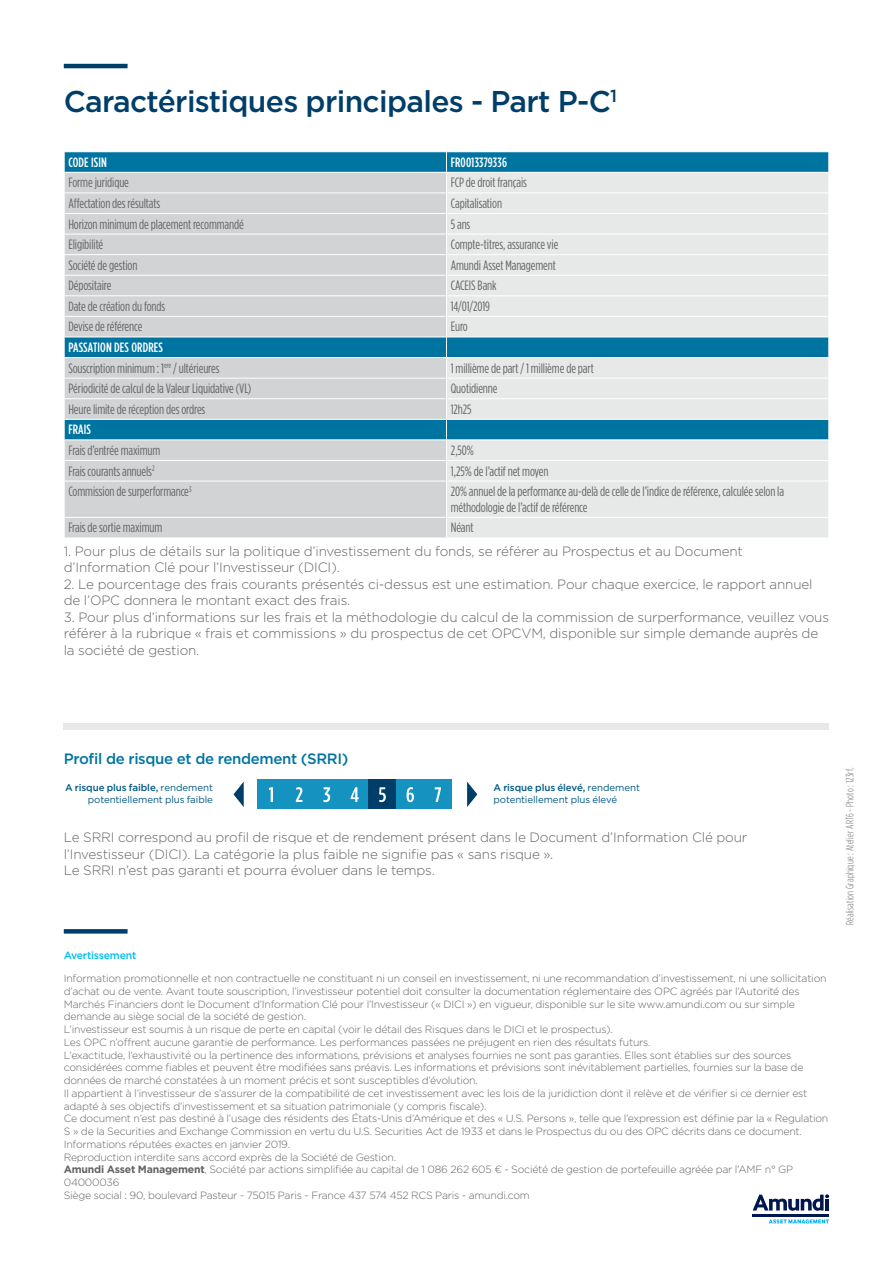
<style>
.page{position:relative;width:893px;height:1263px;background:#fff}
.page>*{position:absolute;margin:0;border:0;box-sizing:border-box;transform-origin:0 0}
.t1{font:500 30px "Gotham";letter-spacing:-.02em;color:#003e6a}
.t2{font:500 15px "Gotham";letter-spacing:-.02em;color:#0074a1}
.t3{font:300 13.5px/16.5px "Gotham";letter-spacing:-.01em;color:#636466}
.t4{font:13.5px/20.5px "Gotham Condensed";letter-spacing:-.005em;color:#636466}
.t5{font:500 13.5px "Gotham Condensed";letter-spacing:.015em;color:#fff}
.t6{font:300 10.5px/12.8px "Gotham";letter-spacing:-.02em;color:#636466}
.t7{font:300 10.5px "Gotham Condensed";letter-spacing:.015em;color:#6d6f71}
.t8{font:500 10.5px "Gotham";letter-spacing:-.02em;color:#00bdf2}
.t9{font:9.75px/12px "Gotham";letter-spacing:-.01em;color:#005884;text-align:right}
.s1{font-weight:500;color:#fff}
.s2{font-weight:500}
.s3{font-weight:700}
</style>
<div class="page">
<hr style="left:64px;top:64px;width:64px;height:4px;background:#003e6a">
<svg style="left:64px;top:929px;width:64px;height:4px"></svg>
<div style="left:64px;top:723px;width:765px;height:6px;background:#e7e8e8"></div>
<svg style="left:65px;top:152px;width:763px;height:20px;fill:#0074a1"></svg>
<svg style="left:65px;top:173px;width:381px;height:365px;fill:#d1d3d4"></svg>
<svg style="left:447px;top:173px;width:381px;height:365px;fill:#e7e8e8"></svg>
<hr style="left:64px;top:193px;width:382px;height:1px;background:#fff">
<hr style="left:446px;top:193px;width:383px;height:1px;background:#fff">
<hr style="left:64px;top:213px;width:382px;height:1px;background:#fff">
<hr style="left:446px;top:213px;width:383px;height:1px;background:#fff">
<hr style="left:64px;top:234px;width:382px;height:1px;background:#fff">
<hr style="left:446px;top:234px;width:383px;height:1px;background:#fff">
<hr style="left:64px;top:254px;width:382px;height:1px;background:#fff">
<hr style="left:446px;top:254px;width:383px;height:1px;background:#fff">
<hr style="left:64px;top:275px;width:382px;height:1px;background:#fff">
<hr style="left:446px;top:275px;width:383px;height:1px;background:#fff">
<hr style="left:64px;top:295px;width:382px;height:1px;background:#fff">
<hr style="left:446px;top:295px;width:383px;height:1px;background:#fff">
<hr style="left:64px;top:316px;width:382px;height:1px;background:#fff">
<hr style="left:446px;top:316px;width:383px;height:1px;background:#fff">
<hr style="left:64px;top:337px;width:382px;height:1px;background:#fff">
<hr style="left:446px;top:337px;width:383px;height:1px;background:#fff">
<hr style="left:64px;top:357px;width:382px;height:1px;background:#fff">
<hr style="left:446px;top:357px;width:383px;height:1px;background:#fff">
<hr style="left:64px;top:378px;width:382px;height:1px;background:#fff">
<hr style="left:446px;top:378px;width:383px;height:1px;background:#fff">
<hr style="left:64px;top:398px;width:382px;height:1px;background:#fff">
<hr style="left:446px;top:398px;width:383px;height:1px;background:#fff">
<hr style="left:64px;top:419px;width:382px;height:1px;background:#fff">
<hr style="left:446px;top:419px;width:383px;height:1px;background:#fff">
<hr style="left:64px;top:439px;width:382px;height:1px;background:#fff">
<hr style="left:446px;top:439px;width:383px;height:1px;background:#fff">
<hr style="left:64px;top:460px;width:382px;height:1px;background:#fff">
<svg style="left:64px;top:152px;width:1px;height:329px"></svg>
<hr style="left:446px;top:460px;width:383px;height:1px;background:#fff">
<svg style="left:446px;top:152px;width:1px;height:288px"></svg>
<svg style="left:828px;top:152px;width:1px;height:288px"></svg>
<hr style="left:64px;top:481px;width:382px;height:1px;background:#fff">
<hr style="left:446px;top:481px;width:383px;height:1px;background:#fff">
<hr style="left:64px;top:517px;width:382px;height:1px;background:#fff">
<svg style="left:64px;top:518px;width:1px;height:20px"></svg>
<hr style="left:446px;top:517px;width:383px;height:1px;background:#fff">
<svg style="left:233px;top:782px;width:11px;height:25px"></svg>
<svg style="left:467px;top:782px;width:10px;height:25px"></svg>
<hr style="left:753px;top:1213px;width:76px;height:3px;background:#00164e">
<svg style="left:753px;top:1194px;width:76px;height:17px"></svg>
<hr style="left:825px;top:1199px;width:4px;height:11px;background:#00164e">
<svg style="left:769px;top:1219px;width:60px;height:5px"></svg>
<div style="left:257px;top:779px;width:195px;height:30px;background:#1493c1"></div>
<div style="left:369px;top:779px;width:27px;height:30px;background:#003e6a"></div>
<svg style="left:269px;top:787px;width:4px;height:15px"></svg>
<svg style="left:296px;top:787px;width:6px;height:15px"></svg>
<svg style="left:323px;top:787px;width:7px;height:16px"></svg>
<svg style="left:351px;top:787px;width:8px;height:15px"></svg>
<svg style="left:379px;top:787px;width:7px;height:16px"></svg>
<svg style="left:407px;top:787px;width:7px;height:16px"></svg>
<svg style="left:435px;top:787px;width:6px;height:15px"></svg>
<h1 class="t1" style="left:64px;top:82px;width:553px">Caractéristiques principales - Part P-C<sup>1</sup></h1>
<p class="t5" style="left:68px;top:154px;width:40px">CODE ISIN</p>
<p class="t5" style="left:451px;top:154px;width:58px">FR0013379336</p>
<p class="t4" style="left:68px;top:172px;width:62px">Forme juridique</p>
<p class="t4" style="left:451px;top:172px;width:78px">FCP de droit français</p>
<p class="t4" style="left:68px;top:193px;width:93px">Affectation des résultats</p>
<p class="t4" style="left:451px;top:193px;width:53px">Capitalisation</p>
<p class="t4" style="left:68px;top:213px;width:177px">Horizon minimum de placement recommandé</p>
<p class="t4" style="left:451px;top:213px;width:21px">5 ans</p>
<p class="t4" style="left:68px;top:234px;width:36px">Eligibilité</p>
<p class="t4" style="left:451px;top:234px;width:109px">Compte-titres, assurance vie</p>
<p class="t4" style="left:68px;top:255px;width:71px">Société de gestion</p>
<p class="t4" style="left:451px;top:255px;width:107px">Amundi Asset Management</p>
<p class="t4" style="left:68px;top:275px;width:45px">Dépositaire</p>
<p class="t4" style="left:451px;top:275px;width:48px">CACEIS Bank</p>
<p class="t4" style="left:68px;top:296px;width:98px">Date de création du fonds</p>
<p class="t4" style="left:451px;top:296px;width:41px">14/01/2019</p>
<p class="t4" style="left:68px;top:316px;width:76px">Devise de référence</p>
<p class="t4" style="left:451px;top:316px;width:19px">Euro</p>
<p class="t4" style="left:68px;top:337px;width:153px"><span class="s1">PASSATION DES ORDRES<br></span>Souscription minimum : 1<sup>ere</sup> / ultérieures</p>
<p class="t4" style="left:451px;top:357px;width:145px">1 millième de part / 1 millième de part</p>
<p class="t4" style="left:68px;top:378px;width:184px">Périodicité de calcul de la Valeur Liquidative (VL)</p>
<p class="t4" style="left:451px;top:378px;width:48px">Quotidienne</p>
<p class="t4" style="left:68px;top:399px;width:138px">Heure limite de réception des ordres</p>
<p class="t4" style="left:451px;top:399px;width:22px">12h25</p>
<p class="t5" style="left:68px;top:422px;width:24px">FRAIS</p>
<p class="t4" style="left:68px;top:440px;width:94px">Frais d’entrée maximum</p>
<p class="t4" style="left:451px;top:440px;width:25px">2,50%</p>
<p class="t4" style="left:68px;top:460px;width:88px">Frais courants annuels<sup>2</sup></p>
<p class="t4" style="left:451px;top:460px;width:99px">1,25% de l’actif net moyen</p>
<p class="t4" style="left:68px;top:481px;width:125px">Commission de surperformance<sup>3</sup></p>
<p class="t4" style="left:451px;top:483px;width:335px;line-height:15.8px">20% annuel de la performance au-delà de celle de l’indice de référence, calculée selon la méthodologie de l’actif de référence</p>
<p class="t4" style="left:68px;top:517px;width:96px">Frais de sortie maximum</p>
<p class="t4" style="left:451px;top:517px;width:24px">Néant</p>
<p class="t3" style="left:64px;top:542px;width:681px">1. Pour plus de détails sur la politique d’investissement du fonds, se référer au Prospectus et au Document d’Information Clé pour l’Investisseur (DICI).</p>
<p class="t3" style="left:64px;top:575px;width:750px">2. Le pourcentage des frais courants présentés ci-dessus est une estimation. Pour chaque exercice, le rapport annuel de l’OPC donnera le montant exact des frais.</p>
<p class="t3" style="left:64px;top:608px;width:767px">3. Pour plus d’informations sur les frais et la méthodologie du calcul de la commission de surperformance, veuillez vous référer à la rubrique « frais et commissions » du prospectus de cet OPCVM, disponible sur simple demande auprès de la société de gestion.</p>
<h2 class="t2" style="left:64px;top:749px;width:286px">Profil de risque et de rendement (SRRI)</h2>
<p class="t9" style="left:65px;top:781px;width:149px"><span class="s2">A risque plus faible,</span> rendement potentiellement plus faible</p>
<p class="t9" style="left:493px;top:781px;width:148px;text-align:left"><span class="s2">A risque plus élevé,</span> rendement potentiellement plus élevé</p>
<p class="t3" style="left:64px;top:829px;width:685px">Le SRRI correspond au profil de risque et de rendement présent dans le Document d’Information Clé pour l’Investisseur (DICI). La catégorie la plus faible ne signifie pas « sans risque ».<br>Le SRRI n’est pas garanti et pourra évoluer dans le temps.</p>
<p class="t8" style="left:64px;top:949px;width:74px">Avertissement</p>
<p class="t6" style="left:64px;top:972px;width:766px">Information promotionnelle et non contractuelle ne constituant ni un conseil en investissement, ni une recommandation d’investissement, ni une sollicitation d’achat ou de vente. Avant toute souscription, l’investisseur potentiel doit consulter la documentation réglementaire des OPC agréés par l’Autorité des Marchés Financiers dont le Document d’Information Clé pour l’Investisseur (« DICI ») en vigueur, disponible sur le site www.amundi.com ou sur simple demande au siège social de la société de gestion.<br>L’investisseur est soumis à un risque de perte en capital (voir le détail des Risques dans le DICI et le prospectus).<br>Les OPC n’offrent aucune garantie de performance. Les performances passées ne préjugent en rien des résultats futurs.<br>L’exactitude, l’exhaustivité ou la pertinence des informations, prévisions et analyses fournies ne sont pas garanties. Elles sont établies sur des sources considérées comme fiables et peuvent être modifiées sans préavis. Les informations et prévisions sont inévitablement partielles, fournies sur la base de données de marché constatées à un moment précis et sont susceptibles d’évolution.<br>Il appartient à l’investisseur de s’assurer de la compatibilité de cet investissement avec les lois de la juridiction dont il relève et de vérifier si ce dernier est adapté à ses objectifs d’investissement et sa situation patrimoniale (y compris fiscale).<br>Ce document n’est pas destiné à l’usage des résidents des États-Unis d’Amérique et des « U.S. Persons », telle que l’expression est définie par la « Regulation S » de la Securities and Exchange Commission en vertu du U.S. Securities Act de 1933 et dans le Prospectus du ou des OPC décrits dans ce document.<br>Informations réputées exactes en janvier 2019.<br>Reproduction interdite sans accord exprès de la Société de Gestion.<br><span class="s3">Amundi Asset Management</span>, Société par actions simplifiée au capital de 1 086 262 605 € - Société de gestion de portefeuille agréée par l’AMF n° GP 04000036<br>Siège social : 90, boulevard Pasteur - 75015 Paris - France 437 574 452 RCS Paris - amundi.com</p>
<p class="t7" style="left:844px;top:925px;width:159px;rotate:-90deg">Réalisation Graphique : Atelier ART6 - Photo : 123rf.</p>
</div>
